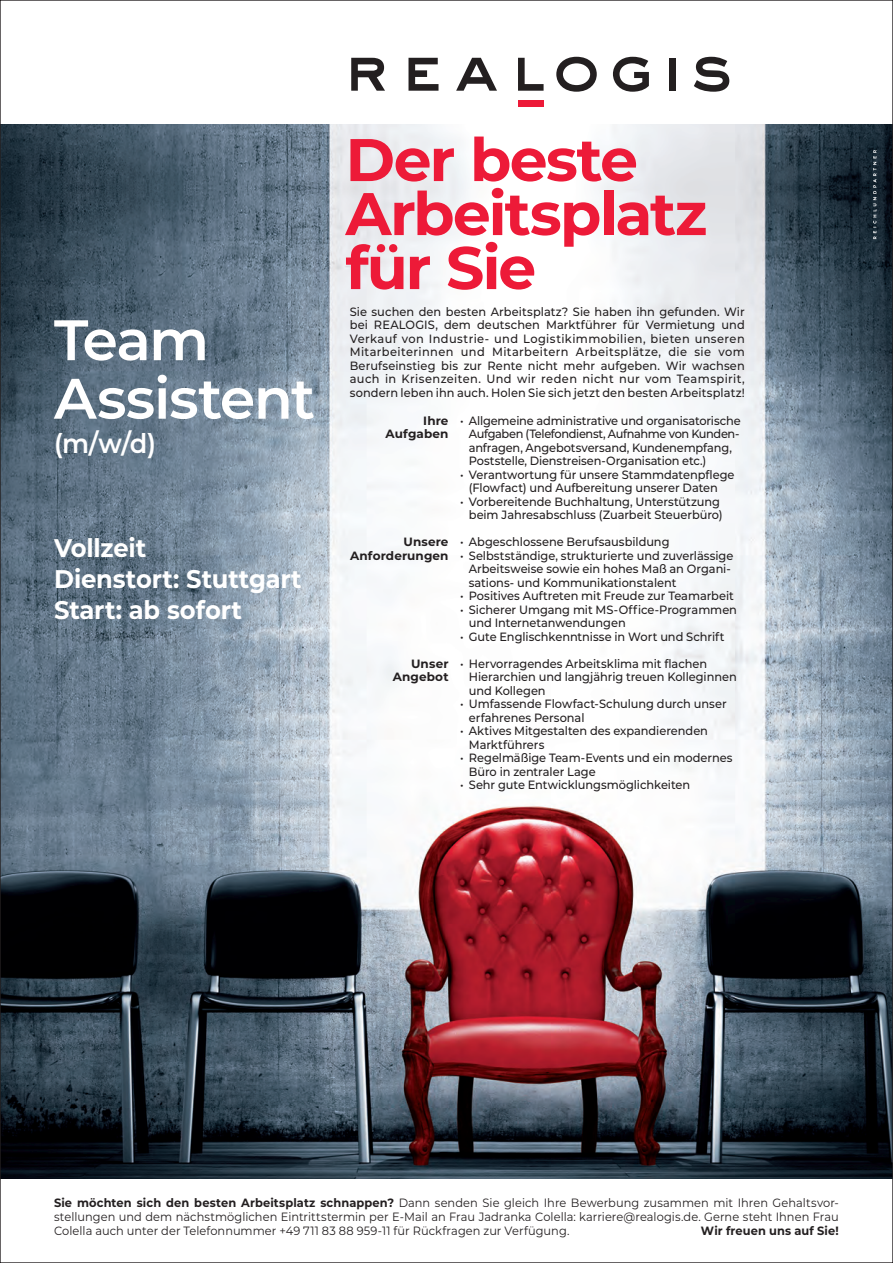
<style>
.page{position:relative;width:893px;height:1263px;background:#fff}
.page>*{position:absolute;margin:0;border:0;box-sizing:border-box;transform-origin:0 0}
.t1{font:700 60px/54px "Montserrat";letter-spacing:-.03em;color:#ed1a38}
.t2{font:600 57px/58.5px "Montserrat";letter-spacing:-.025em;color:#fff}
.t3{font:600 27px "Montserrat";color:#fff;scale:.95 1}
.t4{font:700 25.5px/30.6px "Montserrat";letter-spacing:-.005em;color:#fff;scale:.95 1}
.t5{font:500 12px/13.5px "Montserrat";letter-spacing:-.005em;color:#231f20;scale:.95 1}
.t6{font:12px/14.4px "Montserrat";letter-spacing:.005em;color:#231f20;text-align:justify;scale:.95 1}
.t7{font:700 12px/13.5px "Montserrat";letter-spacing:.01em;color:#231f20;text-align:right}
.t8{font:700 12px "Montserrat";letter-spacing:.01em;color:#231f20;scale:.95 1}
.s1{font-weight:700}
</style>
<div class="page">
<img style="left:2px;top:189px;width:889px;height:990px">
<img style="left:2px;top:124px;width:889px;height:65px">
<svg style="left:873px;top:150px;width:3px;height:89px"></svg>
<svg style="left:351px;top:58px;width:34px;height:33px"></svg>
<svg style="left:408px;top:58px;width:30px;height:33px"></svg>
<svg style="left:456px;top:58px;width:41px;height:33px"></svg>
<svg style="left:518px;top:58px;width:26px;height:33px"></svg>
<svg style="left:556px;top:57px;width:41px;height:35px"></svg>
<svg style="left:613px;top:57px;width:36px;height:35px"></svg>
<div style="left:669px;top:58px;width:7px;height:33px;background:#231f20"></div>
<svg style="left:694px;top:57px;width:35px;height:35px"></svg>
<div style="left:518px;top:100px;width:26px;height:6px;background:#ed1a38"></div>
<h2 class="t2" style="left:54px;top:308px;width:263px">Team<br>Assistent</h2>
<h3 class="t3" style="left:54px;top:424px;width:109px">(m/w/d)</h3>
<h3 class="t4" style="left:54px;top:532px;width:262px">Vollzeit<br>Dienstort: Stuttgart<br>Start: ab sofort</h3>
<h1 class="t1" style="left:345px;top:130px;width:363px">Der beste<br>Arbeitsplatz für Sie</h1>
<p class="t5" style="left:350px;top:304px;width:417px;text-align:justify">Sie suchen den besten Arbeitsplatz? Sie haben ihn gefunden. Wir bei REALOGIS, dem deutschen Marktführer für Vermietung und Verkauf von Industrie- und Logistikimmobilien, bieten unseren Mitarbeiterinnen und Mitarbeitern Arbeitsplätze, die sie vom Berufseinstieg bis zur Rente nicht mehr aufgeben. Wir wachsen auch in Krisenzeiten. Und wir reden nicht nur vom Teamspirit, sondern leben ihn auch. Holen Sie sich jetzt den besten Arbeitsplatz!</p>
<p class="t7" style="left:386px;top:413px;width:64px">Ihre<br>Aufgaben</p>
<p class="t5" style="left:469px;top:413px;width:288px;text-indent:-9px">• Allgemeine administrative und organisatorische Aufgaben (Telefondienst, Aufnahme von Kunden&shy;anfragen, Angebotsversand, Kundenempfang, Poststelle, Dienstreisen-Organisation etc.)</p>
<p class="t5" style="left:469px;top:467px;width:281px;text-indent:-9px">• Verantwortung für unsere Stammdatenpflege (Flowfact) und Aufbereitung unserer Daten</p>
<p class="t5" style="left:460px;top:494px;width:278px;text-align:right">• Vorbereitende Buchhaltung, Unterstützung beim Jahresabschluss (Zuarbeit Steuerbüro)</p>
<p class="t5" style="left:460px;top:535px;width:222px">• Abgeschlossene Berufsausbildung</p>
<p class="t5" style="left:469px;top:548px;width:280px;text-indent:-9px">• Selbstständige, strukturierte und zuverlässige<br>Arbeitsweise sowie ein hohes Maß an Organi&shy;sations- und Kommunikationstalent</p>
<p class="t5" style="left:460px;top:589px;width:289px">• Positives Auftreten mit Freude zur Teamarbeit</p>
<p class="t5" style="left:469px;top:602px;width:284px;text-indent:-9px">• Sicherer Umgang mit MS-Office-Programmen und Internetanwendungen</p>
<p class="t5" style="left:460px;top:629px;width:280px">• Gute Englischkenntnisse in Wort und Schrift</p>
<p class="t5" style="left:469px;top:656px;width:284px;text-indent:-9px">• Hervorragendes Arbeitsklima mit flachen<br>Hierarchien und langjährig treuen Kolleginnen und Kollegen</p>
<p class="t5" style="left:469px;top:697px;width:273px;text-indent:-9px">• Umfassende Flowfact-Schulung durch unser erfahrenes Personal</p>
<p class="t5" style="left:469px;top:724px;width:253px;text-indent:-9px">• Aktives Mitgestalten des expandierenden<br>Marktführers</p>
<p class="t5" style="left:469px;top:751px;width:279px;text-indent:-9px">• Regelmäßige Team-Events und ein modernes<br>Büro in zentraler Lage</p>
<p class="t5" style="left:460px;top:778px;width:244px">• Sehr gute Entwicklungsmöglichkeiten</p>
<p class="t7" style="left:350px;top:535px;width:100px">Unsere<br>Anforderungen</p>
<p class="t7" style="left:393px;top:656px;width:57px">Unser<br>Angebot</p>
<p class="t6" style="left:54px;top:1195px;width:828px"><span class="s1">Sie möchten sich den besten Arbeitsplatz schnappen?</span> Dann senden Sie gleich Ihre Bewerbung zusammen mit Ihren Gehaltsvor&shy;stellungen und dem nächstmöglichen Eintrittstermin per E-Mail an Frau Jadranka Colella: karriere@realogis.de. Gerne steht Ihnen Frau Colella auch unter der Telefonnummer +49 711 83 88 959-11 für Rückfragen zur Verfügung.</p>
<p class="t8" style="left:701px;top:1222px;width:147px">Wir freuen uns auf Sie!</p>
</div>
